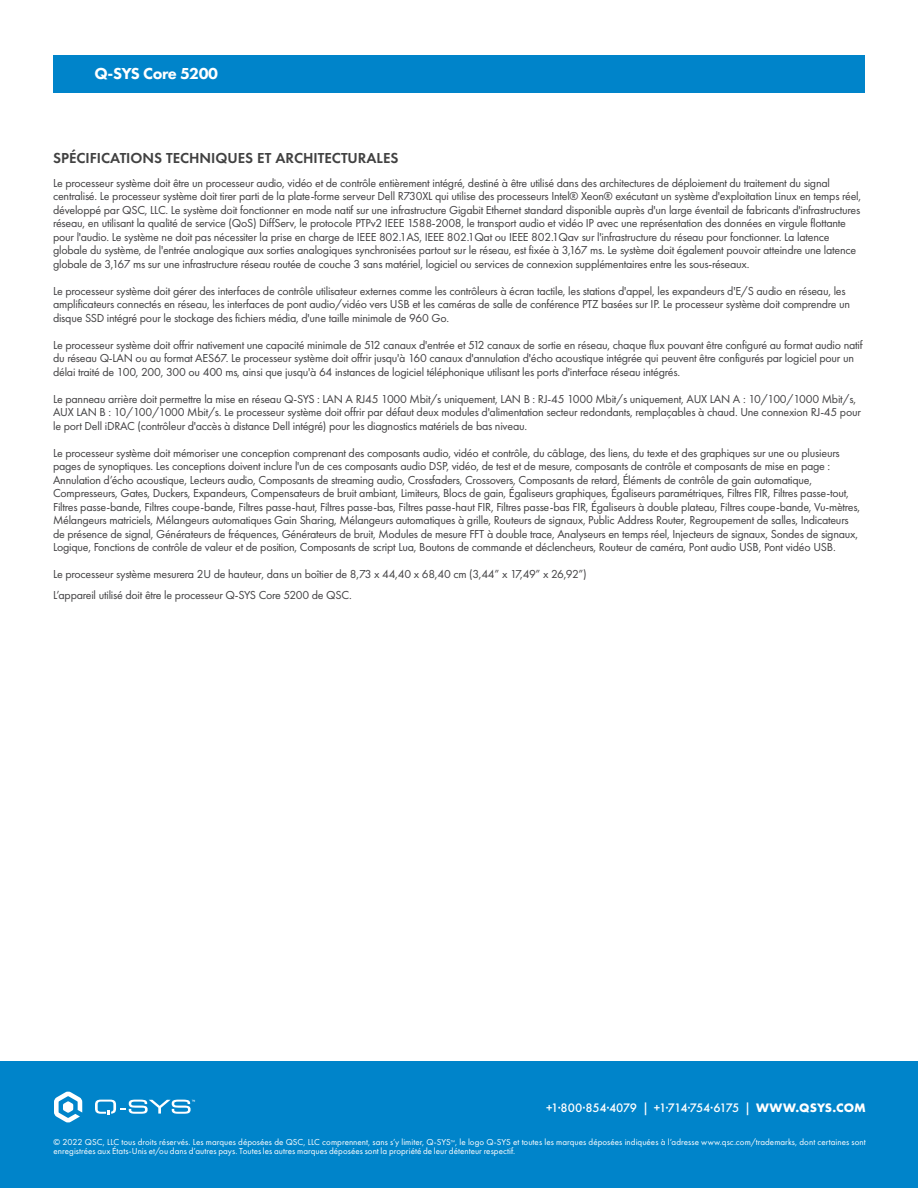
<style>
.page{position:relative;width:918px;height:1188px;background:#fff}
.page>*{position:absolute;margin:0;border:0;box-sizing:border-box;transform-origin:0 0}
.Bullet_Title{font:800 16.5px "Futura PT";letter-spacing:-.03em;color:#fff}
.t1{font:600 15px "Futura PT";color:#414141}
.t2{font:500 12.75px "Futura PT";letter-spacing:-.03em;color:#fff}
.t3{font:12px/13.5px "Futura PT";letter-spacing:-.02em;color:#414042}
.t4{font:9px/9px "Futura PT";letter-spacing:.005em;color:#fff}
.s1{font-weight:700}
</style>
<div class="page">
<div style="left:53px;top:55px;width:812px;height:37px;background:#0084ca"></div>
<div style="left:0;top:1061px;width:918px;height:127px;background:#0084ca"></div>
<svg style="left:54px;top:1091px;width:28px;height:32px"></svg>
<svg style="left:95px;top:1100px;width:100px;height:15px"></svg>
<p class="Bullet_Title" style="left:94px;top:63px;width:125px">Q-SYS Core 5200</p>
<p class="t1" style="left:53px;top:148px;width:347px">SPÉCIFICATIONS TECHNIQUES ET ARCHITECTURALES</p>
<p class="t3" style="left:53px;top:176px;width:810px">Le processeur système doit être un processeur audio, vidéo et de contrôle entièrement intégré, destiné à être utilisé dans des architectures de déploiement du traitement du signal centralisé. Le processeur système doit tirer parti de la plate-forme serveur Dell R730XL qui utilise des processeurs Intel® Xeon® exécutant un système d'exploitation Linux en temps réel, développé par QSC, LLC. Le système doit fonctionner en mode natif sur une infrastructure Gigabit Ethernet standard disponible auprès d'un large éventail de fabricants d'infrastructures réseau, en utilisant la qualité de service (QoS) DiffServ, le protocole PTPv2 IEEE 1588-2008, le transport audio et vidéo IP avec une représentation des données en virgule flottante pour l'audio. Le système ne doit pas nécessiter la prise en charge de IEEE 802.1AS, IEEE 802.1Qat ou IEEE 802.1Qav sur l'infrastructure du réseau pour fonctionner. La latence globale du système, de l'entrée analogique aux sorties analogiques synchronisées partout sur le réseau, est fixée à 3,167 ms. Le système doit également pouvoir atteindre une latence globale de 3,167 ms sur une infrastructure réseau routée de couche 3 sans matériel, logiciel ou services de connexion supplémentaires entre les sous-réseaux.</p>
<p class="t3" style="left:53px;top:284px;width:799px">Le processeur système doit gérer des interfaces de contrôle utilisateur externes comme les contrôleurs à écran tactile, les stations d'appel, les expandeurs d'E/S audio en réseau, les amplificateurs connectés en réseau, les interfaces de pont audio/vidéo vers USB et les caméras de salle de conférence PTZ basées sur IP. Le processeur système doit comprendre un disque SSD intégré pour le stockage des fichiers média, d'une taille minimale de 960 Go.</p>
<p class="t3" style="left:53px;top:338px;width:811px">Le processeur système doit offrir nativement une capacité minimale de 512 canaux d'entrée et 512 canaux de sortie en réseau, chaque flux pouvant être configuré au format audio natif du réseau Q-LAN ou au format AES67. Le processeur système doit offrir jusqu'à 160 canaux d'annulation d'écho acoustique intégrée qui peuvent être configurés par logiciel pour un délai traité de 100, 200, 300 ou 400 ms, ainsi que jusqu'à 64 instances de logiciel téléphonique utilisant les ports d'interface réseau intégrés.</p>
<p class="t3" style="left:53px;top:392px;width:809px">Le panneau arrière doit permettre la mise en réseau Q-SYS : LAN A RJ45 1000 Mbit/s uniquement, LAN B : RJ-45 1000 Mbit/s uniquement, AUX LAN A : 10/100/1000 Mbit/s,<br>AUX LAN B : 10/100/1000 Mbit/s. Le processeur système doit offrir par défaut deux modules d'alimentation secteur redondants, remplaçables à chaud. Une connexion RJ-45 pour le port Dell iDRAC (contrôleur d'accès à distance Dell intégré) pour les diagnostics matériels de bas niveau.</p>
<p class="t3" style="left:53px;top:446px;width:809px">Le processeur système doit mémoriser une conception comprenant des composants audio, vidéo et contrôle, du câblage, des liens, du texte et des graphiques sur une ou plusieurs pages de synoptiques. Les conceptions doivent inclure l'un de ces composants audio DSP, vidéo, de test et de mesure, composants de contrôle et composants de mise en page :<br>Annulation d’écho acoustique, Lecteurs audio, Composants de streaming audio, Crossfaders, Crossovers, Composants de retard, Éléments de contrôle de gain automatique, Compresseurs, Gates, Duckers, Expandeurs, Compensateurs de bruit ambiant, Limiteurs, Blocs de gain, Égaliseurs graphiques, Égaliseurs paramétriques, Filtres FIR, Filtres passe-tout, Filtres passe-bande, Filtres coupe-bande, Filtres passe-haut, Filtres passe-bas, Filtres passe-haut FIR, Filtres passe-bas FIR, Égaliseurs à double plateau, Filtres coupe-bande, Vu-mètres, Mélangeurs matriciels, Mélangeurs automatiques Gain Sharing, Mélangeurs automatiques à grille, Routeurs de signaux, Public Address Router, Regroupement de salles, Indicateurs de présence de signal, Générateurs de fréquences, Générateurs de bruit, Modules de mesure FFT à double trace, Analyseurs en temps réel, Injecteurs de signaux, Sondes de signaux, Logique, Fonctions de contrôle de valeur et de position, Composants de script Lua, Boutons de commande et déclencheurs, Routeur de caméra, Pont audio USB, Pont vidéo USB.</p>
<p class="t3" style="left:53px;top:568px;width:535px">Le processeur système mesurera 2U de hauteur, dans un boîtier de 8,73 x 44,40 x 68,40 cm (3,44” x 17,49” x 26,92”)</p>
<p class="t3" style="left:53px;top:589px;width:300px">L’appareil utilisé doit être le processeur Q-SYS Core 5200 de QSC.</p>
<p class="t2" style="left:546px;top:1100px;width:321px">+1·800·854·4079 | +1·714·754·6175 | <span class="s1">WWW.QSYS.COM</span></p>
<p class="t4" style="left:54px;top:1138px;width:814px">© 2022 QSC, LLC tous droits réservés. Les marques déposées de QSC, LLC comprennent, sans s’y limiter, Q-SYS<sup>™</sup>, le logo Q-SYS et toutes les marques déposées indiquées à l’adresse www.qsc.com/trademarks, dont certaines sont enregistrées aux États-Unis et/ou dans d’autres pays. Toutes les autres marques déposées sont la propriété de leur détenteur respectif.</p>
</div>
